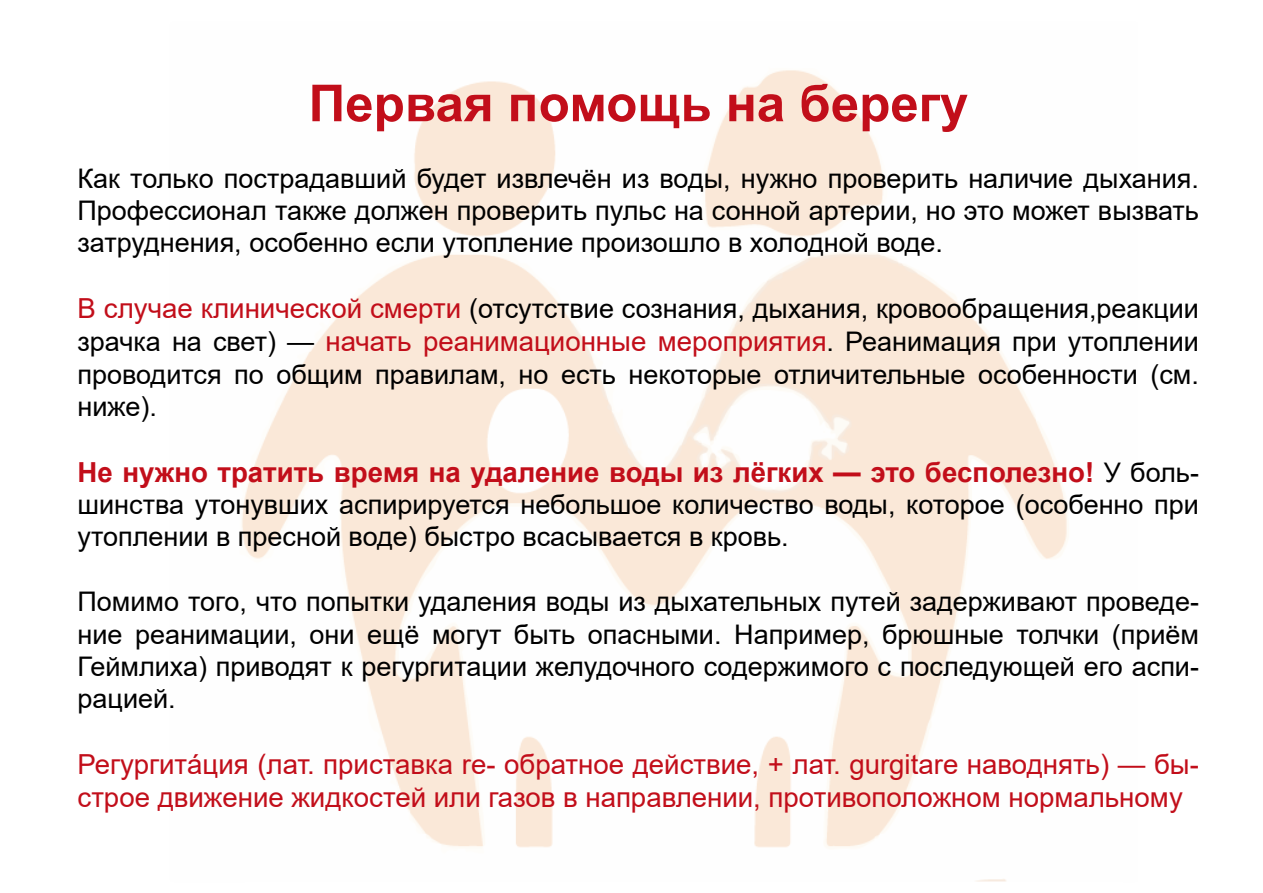
<style>
.page{position:relative;width:1263px;height:893px;background:#fff}
.page>*{position:absolute;margin:0;border:0;box-sizing:border-box;transform-origin:0 0}
.t1{font:700 51px "Arial";color:#c20e1a}
.t2{font:27.6px/33.2px "Arial";color:#c20e1a}
.t3{font:700 27.6px "Arial";color:#c20e1a}
.t4{font:27px/32.4px "Arial";color:#000;text-align:justify}
.s1{font-size:27.6px;color:#c20e1a}
.s2{font-weight:400;font-size:27px;color:#000}
</style>
<div class="page">
<img style="left:242px;top:70px;width:825px;height:812px">
<h1 class="t1" style="left:309px;top:67px;width:661px">Первая помощь на берегу</h1>
<p class="t4" style="left:78px;top:162px;width:1123px">Как только пострадавший будет извлечён из воды, нужно проверить наличие дыхания.<br>Профессионал также должен проверить пульс на сонной артерии, но это может вызвать затруднения, особенно если утопление произошло в холодной воде.</p>
<p class="t4" style="left:78px;top:292px;width:1123px"><span class="s1">В случае клинической смерти</span> (отсутствие сознания, дыхания, кровообращения,реакции зрачка на свет) — <span class="s1">начать реанимационные мероприятия</span>. Реанимация при утоплении проводится по общим правилам, но есть некоторые отличительные особенности (см. ниже).</p>
<p class="t3" style="left:78px;top:452px;width:1123px">Не нужно тратить время на удаление воды из лёгких — это бесполезно! <span class="s2">У боль-</span></p>
<p class="t4" style="left:78px;top:488px;width:1123px">шинства утонувших аспирируется небольшое количество воды, которое (особенно при утоплении в пресной воде) быстро всасывается в кровь.</p>
<p class="t4" style="left:78px;top:585px;width:1123px">Помимо того, что попытки удаления воды из дыхательных путей задерживают проведе&shy;ние реанимации, они ещё могут быть опасными. Например, брюшные толчки (приём Геймлиха) приводят к регургитации желудочного содержимого с последующей его аспи&shy;рацией.</p>
<p class="t2" style="left:78px;top:747px;width:1123px">Регургитáция (лат. приставка re- обратное действие, + лат. gurgitare наводнять) — бы&shy;строе движение жидкостей или газов в направлении, противоположном нормальному</p>
</div>
